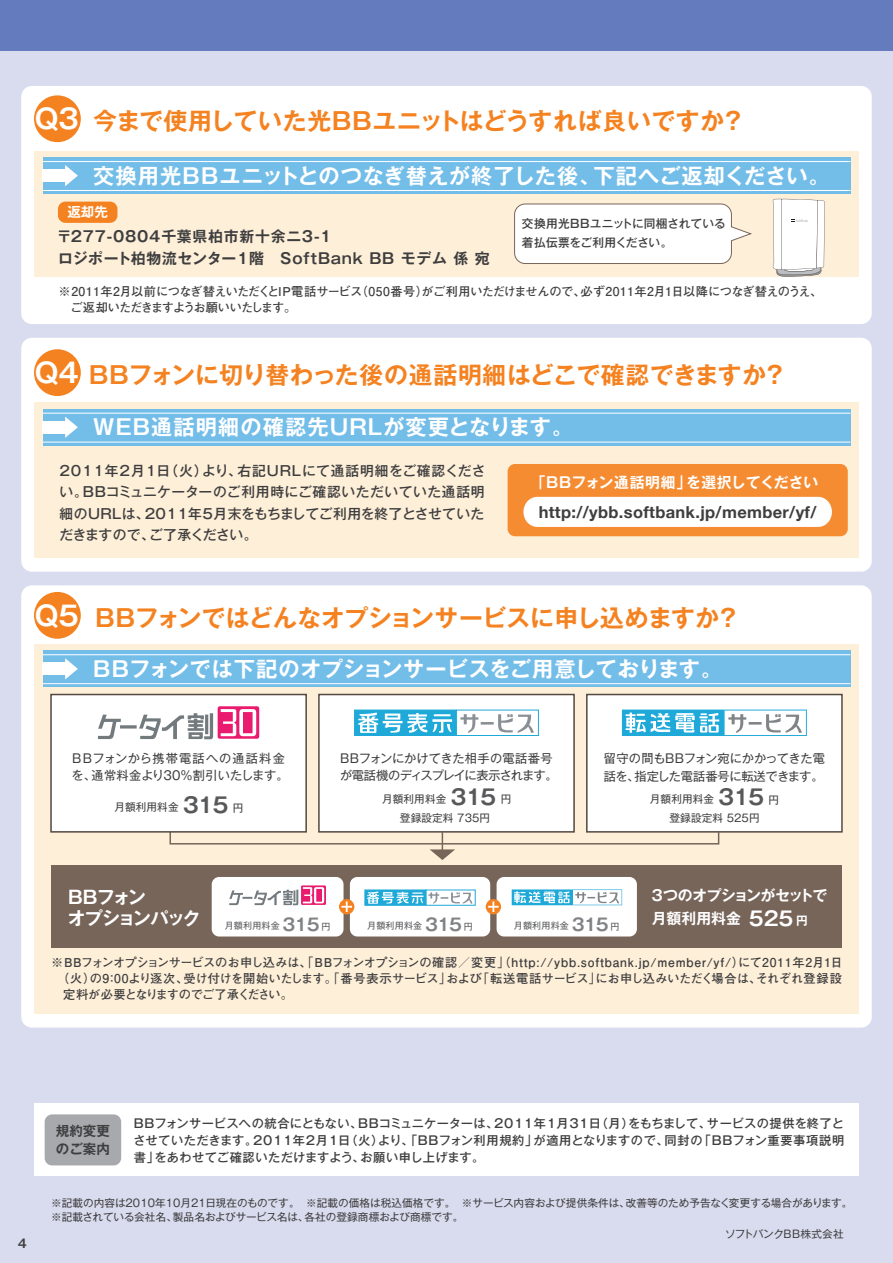
<style>
.page{position:relative;width:893px;height:1263px;background:#d9dcee}
.page>*{position:absolute;margin:0;border:0;box-sizing:border-box;transform-origin:0 0}
.t1{font:700 23.85px "Gothic MB101 Pro De";letter-spacing:-.01em;color:#f58220}
.t2{font:700 21.3px "Gothic MB101 Pro De";color:#fff}
.t3{font:700 18px/21px "Gothic MB101 Pro De";letter-spacing:-.12em;color:#fff}
.t4{font:700 16.5px "Helvetica Neue";letter-spacing:.02em;color:#3e3e3f}
.t5{font:700 14.85px "Gothic MB101 Pro De";letter-spacing:.05em;color:#3e3e3f}
.t6{font:700 14.85px/23.4px "Gothic MB101 Pro De";letter-spacing:-.025em;color:#fff}
.t7{font:500 13.8px/21.3px "Gothic MB101 Pro";letter-spacing:.015em;color:#3e3e3f;text-align:justify}
.t8{font:700 13.5px/18px "Gothic MB101 Pro De";color:#3e3e3f}
.t9{font:700 13.5px "Gothic MB101 Pro De";color:#fff}
.t10{font:500 12.15px/17px "Gothic MB101 Pro";letter-spacing:.035em;color:#3e3e3f;text-align:justify}
.t11{font:700 12.15px/15.9px "Futo Go B101 Pro";letter-spacing:-.04em;color:#3e3e3f}
.t12{font:700 12.15px "Futo Go B101 Pro";letter-spacing:.015em;color:#3e3e3f}
.t13{font:12.15px/17px "Gothic MB101 Pro";letter-spacing:-.015em;color:#3e3e3f}
.t14{font:700 12.15px "Futo Go B101 Pro";letter-spacing:-.02em;color:#3e3e3f}
.t15{font:12.15px/17px "Gothic MB101 Pro";letter-spacing:.03em;color:#3e3e3f}
.t16{font:700 12.15px "Futo Go B101 Pro";letter-spacing:-.065em;color:#3e3e3f}
.t17{font:700 12px "Gothic MB101 Pro De";color:#3e3e3f}
.t18{font:500 11.7px "Gothic MB101 Pro";letter-spacing:.02em;color:#3e3e3f}
.t19{font:500 11.7px "Gothic MB101 Pro";letter-spacing:-.015em;color:#3e3e3f}
.t20{font:10.65px/14.9px "Gothic MB101 Pro";letter-spacing:.01em;color:#3e3e3f}
.t21{font:10.65px "Gothic MB101 Pro";letter-spacing:-.025em;color:#3e3e3f}
.t22{font:9px "Gothic MB101 Pro";letter-spacing:.02em;color:#57585a}
.s1{font-size:27.15px;color:#fff}
.s2{font-family:"Gothic MB101 Pro De";font-weight:700;font-size:21px;color:#57585a}
.s3{font-size:19.65px}
.s4{font-family:"Gothic MB101 Pro De";font-weight:700;font-size:16.95px;color:#808285}
</style>
<div class="page">
<div style="left:21px;top:86px;width:851px;height:238px;background:#fff;border-radius:11px"></div>
<div style="left:21px;top:585px;width:851px;height:442px;background:#fff;border-radius:11px"></div>
<div style="left:21px;top:338px;width:851px;height:234px;background:#fff;border-radius:11px"></div>
<div style="left:0;top:0;width:893px;height:51px;background:#647bbd"></div>
<div style="left:34px;top:1104px;width:825px;height:72px;background:#fff"></div>
<div style="left:45px;top:1114px;width:76px;height:51px;background:#a8a9ad;border-radius:7px"></div>
<div style="left:34px;top:644px;width:825px;height:370px;background:#feefd8"></div>
<div style="left:51px;top:865px;width:791px;height:83px;background:#77655a"></div>
<div style="left:318px;top:694px;width:257px;height:139px;background:#fff;border:2px solid #524941"></div>
<div style="left:586px;top:694px;width:257px;height:139px;background:#fff;border:2px solid #524941"></div>
<div style="left:34px;top:403px;width:825px;height:155px;background:#feefd8"></div>
<div style="left:34px;top:151px;width:825px;height:126px;background:#feefd8"></div>
<svg style="left:514px;top:204px;width:237px;height:60px;background:#faf8f6"></svg>
<div style="left:43px;top:158px;width:807px;height:36px;background:#73bde9"></div>
<hr style="left:43px;top:161px;width:807px;height:1px;background:#fff">
<hr style="left:43px;top:190px;width:807px;height:1px;background:#fff">
<div style="left:43px;top:169px;width:25px;height:13px;background:#fff"></div>
<svg style="left:65px;top:165px;width:13px;height:21px"></svg>
<div style="left:43px;top:409px;width:807px;height:36px;background:#73bde9"></div>
<hr style="left:43px;top:413px;width:807px;height:1px;background:#fff">
<hr style="left:43px;top:442px;width:807px;height:1px;background:#fff">
<div style="left:43px;top:421px;width:25px;height:13px;background:#fff"></div>
<svg style="left:65px;top:417px;width:13px;height:21px"></svg>
<div style="left:43px;top:651px;width:807px;height:36px;background:#73bde9"></div>
<hr style="left:43px;top:654px;width:807px;height:1px;background:#fff">
<hr style="left:43px;top:683px;width:807px;height:1px;background:#fff">
<div style="left:43px;top:662px;width:25px;height:13px;background:#fff"></div>
<svg style="left:65px;top:658px;width:13px;height:21px"></svg>
<div style="left:508px;top:464px;width:340px;height:72px;background:#f68c32;border-radius:7px"></div>
<div style="left:523px;top:497px;width:309px;height:30px;background:#fff;border-radius:14px"></div>
<div style="left:34px;top:95px;width:47px;height:47px;background:#f58220;border-radius:50%"></div>
<div style="left:34px;top:349px;width:47px;height:47px;background:#f58220;border-radius:50%"></div>
<div style="left:34px;top:592px;width:47px;height:47px;background:#f58220;border-radius:50%"></div>
<div style="left:58px;top:202px;width:59px;height:21px;background:#f58220;border-radius:7px"></div>
<svg style="left:430px;top:834px;width:25px;height:26px"></svg>
<div style="left:169px;top:831px;width:550px;height:13px;border:2px solid #77655a"></div>
<div style="left:50px;top:694px;width:257px;height:139px;background:#fff;border:2px solid #524941"></div>
<div style="left:212px;top:877px;width:132px;height:59px;background:#fff;border-radius:7px"></div>
<div style="left:497px;top:877px;width:140px;height:59px;background:#fff;border-radius:7px"></div>
<div style="left:350px;top:877px;width:140px;height:59px;background:#fff;border-radius:7px"></div>
<div style="left:339px;top:899px;width:15px;height:15px;background:#f58220;border-radius:50%"></div>
<svg style="left:341px;top:901px;width:11px;height:11px"></svg>
<div style="left:486px;top:899px;width:15px;height:15px;background:#f58220;border-radius:50%"></div>
<svg style="left:488px;top:901px;width:11px;height:11px"></svg>
<svg style="left:773px;top:199px;width:52px;height:78px;background:#f1f0ef"></svg>
<svg style="left:301px;top:885px;width:25px;height:20px"></svg>
<svg style="left:229px;top:887px;width:95px;height:18px"></svg>
<div style="left:354px;top:709px;width:103px;height:27px;background:#1ea9d8;border:1px solid #1ea9d8"></div>
<div style="left:456px;top:709px;width:83px;height:27px;border:1px solid #1ea9d8"></div>
<hr style="left:432px;top:719px;width:20px;height:3px;background:#fff">
<svg style="left:358px;top:712px;width:69px;height:21px"></svg>
<svg style="left:433px;top:714px;width:19px;height:19px"></svg>
<svg style="left:460px;top:714px;width:74px;height:19px"></svg>
<div style="left:365px;top:890px;width:61px;height:15px;background:#1ea9d8"></div>
<svg style="left:367px;top:891px;width:105px;height:13px"></svg>
<svg style="left:512px;top:889px;width:110px;height:16px"></svg>
<svg style="left:218px;top:706px;width:41px;height:33px"></svg>
<svg style="left:221px;top:709px;width:35px;height:27px"></svg>
<svg style="left:98px;top:713px;width:115px;height:26px"></svg>
<svg style="left:622px;top:709px;width:185px;height:27px"></svg>
<h1 class="t1" style="left:33px;top:101px;width:713px"><span class="s1">Ｑ３</span>今まで使用していた光ＢＢユニットはどうすれば良いですか？</h1>
<h2 class="t2" style="left:93px;top:158px;width:738px">交換用光ＢＢユニットとのつなぎ替えが終了した後、下記へご返却ください。</h2>
<p class="t9" style="left:67px;top:201px;width:42px">返却先</p>
<p class="t18" style="left:522px;top:214px;width:205px">交換用光BBユニットに同梱されている</p>
<h3 class="t5" style="left:57px;top:224px;width:292px">〒277-0804千葉県柏市新十余ニ3-1　</h3>
<p class="t19" style="left:522px;top:233px;width:152px">着払伝票をご利用ください。</p>
<h3 class="t5" style="left:58px;top:246px;width:433px">ロジポート柏物流センター1階　SoftBank BB モデム 係 宛</h3>
<p class="t11" style="left:59px;top:282px;width:765px">※2011年2月以前につなぎ替えいただくとIP電話サービス（050番号）がご利用いただけませんので、必ず2011年2月1日以降につなぎ替えのうえ、　ご返却いただきますようお願いいたします。</p>
<h1 class="t1" style="left:33px;top:355px;width:755px"><span class="s1">Ｑ４</span>ＢＢフォンに切り替わった後の通話明細はどこで確認できますか？</h1>
<h2 class="t2" style="left:93px;top:410px;width:482px">ＷＥＢ通話明細の確認先ＵＲＬが変更となります。</h2>
<p class="t7" style="left:59px;top:458px;width:428px">2011年2月1日（火）より、右記URLにて通話明細をご確認ください。BBコミュニケーターのご利用時にご確認いただいていた通話明細のURLは、2011年5月末をもちましてご利用を終了とさせていただきますので、ご了承ください。</p>
<h3 class="t6" style="left:531px;top:469px;width:289px">「ＢＢフォン通話明細」を選択してください</h3>
<h3 class="t4" style="left:539px;top:502px;width:279px">http://ybb.softbank.jp/member/yf/</h3>
<h1 class="t1" style="left:33px;top:598px;width:708px"><span class="s1">Ｑ５</span>ＢＢフォンではどんなオプションサービスに申し込めますか？</h1>
<h2 class="t2" style="left:91px;top:651px;width:633px">ＢＢフォンでは下記のオプションサービスをご用意しております。</h2>
<p class="t15" style="left:72px;top:748px;width:219px">BBフォンから携帯電話への通話料金を、通常料金より30%割引いたします。</p>
<p class="t20" style="left:114px;top:798px;width:131px">月額利用料金<span class="s2">３１５</span>円</p>
<p class="t13" style="left:340px;top:748px;width:219px">BBフォンにかけてきた相手の電話番号が電話機のディスプレイに表示されます。</p>
<p class="t20" style="left:400px;top:809px;width:92px">登録設定料 735円</p>
<p class="t20" style="left:382px;top:790px;width:131px">月額利用料金<span class="s2">３１５</span>円</p>
<p class="t13" style="left:604px;top:749px;width:223px">留守の間もBBフォン宛にかかってきた電話を、指定した電話番号に転送できます。</p>
<p class="t20" style="left:650px;top:788px;width:131px;line-height:18.5px;text-align:center">月額利用料金<span class="s2">３１５</span>円登録設定料 525円</p>
<h3 class="t3" style="left:66px;top:884px;width:136px">ＢＢフォン<br>オプションパック</h3>
<h3 class="t6" style="left:650px;top:881px;width:179px">３つのオプションがセットで月額利用料金<span class="s3">５２５</span><sub>円</sub></h3>
<p class="t22" style="left:225px;top:918px;width:107px">月額利用料金<span class="s4">３１５</span>円</p>
<p class="t22" style="left:367px;top:918px;width:107px">月額利用料金<span class="s4">３１５</span>円</p>
<p class="t22" style="left:514px;top:918px;width:107px">月額利用料金<span class="s4">３１５</span>円</p>
<p class="t12" style="left:51px;top:952px;width:793px">※BBフォンオプションサービスのお申し込みは、「BBフォンオプションの確認／変更」（http://ybb.softbank.jp/member/yf/）にて2011年2月1日</p>
<p class="t14" style="left:57px;top:968px;width:786px">（火）の9：00より逐次、受け付けを開始いたします。「番号表示サービス」および「転送電話サービス」にお申し込みいただく場合は、それぞれ登録設</p>
<p class="t16" style="left:63px;top:984px;width:231px">定料が必要となりますのでご了承ください。</p>
<p class="t17" style="left:18px;top:1234px;width:11px">4</p>
<p class="t10" style="left:133px;top:1114px;width:712px">BBフォンサービスへの統合にともない、BBコミュニケーターは、2011年1月31日（月）をもちまして、サービスの提供を終了とさせていただきます。2011年2月1日（火）より、「BBフォン利用規約」が適用となりますので、同封の「BBフォン重要事項説明書」をあわせてご確認いただけますよう、お願い申し上げます。</p>
<p class="t20" style="left:51px;top:1193px;width:803px">※記載の内容は2010年10月21日現在のものです。　※記載の価格は税込価格です。　※サービス内容および提供条件は、改善等のため予告なく変更する場合があります。※記載されている会社名、製品名およびサービス名は、各社の登録商標および商標です。</p>
<p class="t8" style="left:56px;top:1120px;width:56px">規約変更のご案内</p>
<p class="t21" style="left:725px;top:1225px;width:120px">ソフトバンクBB株式会社</p>
</div>
